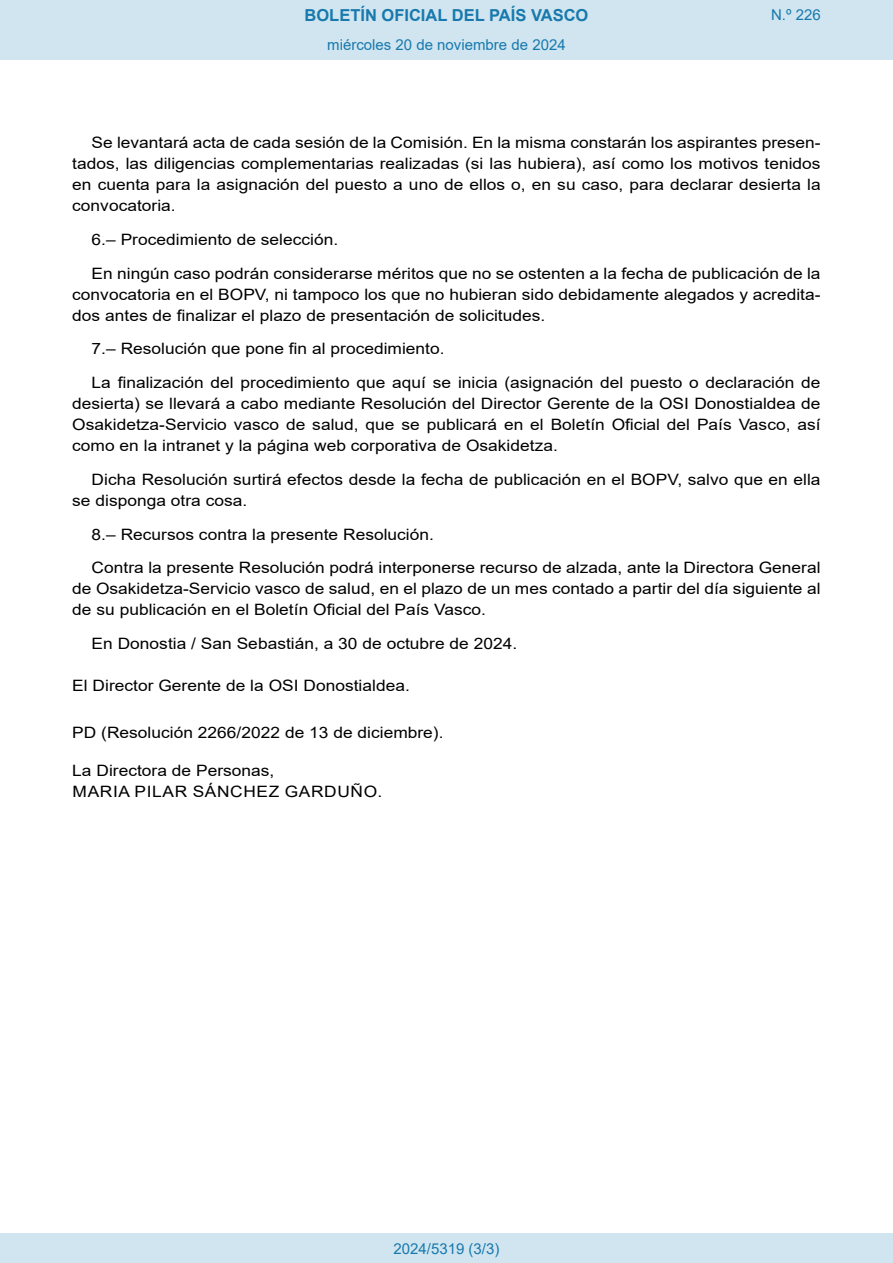
<style>
.page{position:relative;width:893px;height:1263px;background:#fff}
.page>*{position:absolute;margin:0;border:0;box-sizing:border-box;transform-origin:0 0}
.t1{font:700 16.5px "Arial";color:#1879ad}
.BOPVDetalle{font:15.6px/21px "Arial";color:#000;text-align:justify;scale:1.11 1}
.BOPVDisposicionTitulo{font:15.6px "Arial";color:#000;scale:1.11 1}
.BOPVFirmaLugFec{font:15.6px "Arial";color:#000;scale:1.11 1}
.BOPVFirmaNombre{font:15.6px "Arial";letter-spacing:.035em;color:#000;scale:1.11 1}
.BOPVFirmaPuesto{font:15.6px "Arial";color:#000;scale:1.11 1}
.Paginacion_Centro{font:15px "Arial";color:#1879ad}
</style>
<div class="page">
<div style="left:0;top:0;width:893px;height:60px;background:#d0e5f0"></div>
<div style="left:0;top:1233px;width:893px;height:30px;background:#d0e5f0"></div>
<p class="t1" style="left:305px;top:3px;width:285px">BOLETÍN OFICIAL DEL PAÍS VASCO</p>
<p class="Paginacion_Centro" style="left:327px;top:35px;width:240px">miércoles 20 de noviembre de 2024</p>
<p class="Paginacion_Centro" style="left:771px;top:5px;width:51px">N.º 226</p>
<p class="BOPVDetalle" style="left:72px;top:132px;width:676px;text-indent:19px">Se levantará acta de cada sesión de la Comisión. En la misma constarán los aspirantes presen&shy;tados, las diligencias complementarias realizadas (si las hubiera), así como los motivos tenidos en cuenta para la asignación del puesto a uno de ellos o, en su caso, para declarar desierta la convocatoria.</p>
<p class="BOPVDetalle" style="left:92px;top:229px;width:224px">6.– Procedimiento de selección.</p>
<p class="BOPVDetalle" style="left:72px;top:263px;width:676px;text-indent:19px">En ningún caso podrán considerarse méritos que no se ostenten a la fecha de publicación de la convocatoria en el BOPV, ni tampoco los que no hubieran sido debidamente alegados y acredita&shy;dos antes de finalizar el plazo de presentación de solicitudes.</p>
<p class="BOPVDetalle" style="left:92px;top:338px;width:319px">7.– Resolución que pone fin al procedimiento.</p>
<p class="BOPVDetalle" style="left:72px;top:372px;width:676px;text-indent:19px">La finalización del procedimiento que aquí se inicia (asignación del puesto o declaración de desierta) se llevará a cabo mediante Resolución del Director Gerente de la OSI Donostialdea de Osakidetza-Servicio vasco de salud, que se publicará en el Boletín Oficial del País Vasco, así como en la intranet y la página web corporativa de Osakidetza.</p>
<p class="BOPVDetalle" style="left:72px;top:469px;width:676px;text-indent:19px">Dicha Resolución surtirá efectos desde la fecha de publicación en el BOPV, salvo que en ella se disponga otra cosa.</p>
<p class="BOPVDetalle" style="left:92px;top:524px;width:310px">8.– Recursos contra la presente Resolución.</p>
<p class="BOPVDetalle" style="left:72px;top:557px;width:676px;text-indent:19px">Contra la presente Resolución podrá interponerse recurso de alzada, ante la Directora General de Osakidetza-Servicio vasco de salud, en el plazo de un mes contado a partir del día siguiente al de su publicación en el Boletín Oficial del País Vasco.</p>
<p class="BOPVFirmaLugFec" style="left:92px;top:633px;width:385px">En Donostia / San Sebastián, a 30 de octubre de 2024.</p>
<p class="BOPVDisposicionTitulo" style="left:72px;top:675px;width:306px">El Director Gerente de la OSI Donostialdea.</p>
<p class="BOPVDisposicionTitulo" style="left:72px;top:722px;width:336px">PD (Resolución 2266/2022 de 13 de diciembre).</p>
<p class="BOPVFirmaPuesto" style="left:72px;top:760px;width:184px">La Directora de Personas,</p>
<p class="BOPVFirmaNombre" style="left:73px;top:781px;width:281px">MARIA PILAR SÁNCHEZ GARDUÑO.</p>
<p class="Paginacion_Centro" style="left:393px;top:1238px;width:107px">2024/5319 (3/3)</p>
</div>
